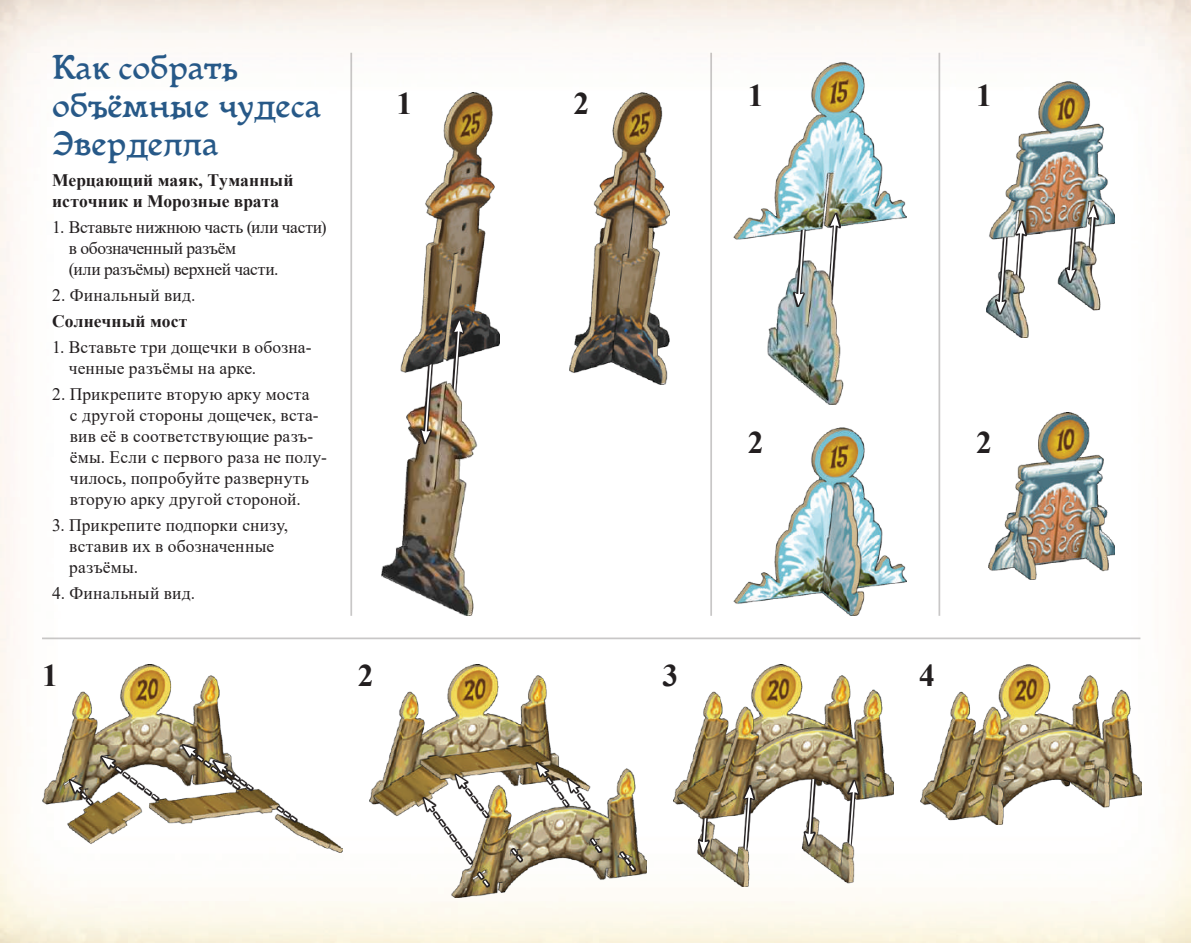
<style>
.page{position:relative;width:1191px;height:943px;background:#fff}
.page>*{position:absolute;margin:0;border:0;box-sizing:border-box;transform-origin:0 0}
.t1{font:31.5px/37.8px "Mikadan";color:#275988}
.t2{font:700 31.5px "Times New Roman";color:#231f20}
.t3{font:17.5px/21px "Times New Roman";letter-spacing:.005em;color:#231f20}
.t4{font:17.5px/21px "Times New Roman";letter-spacing:-.015em;color:#231f20}
.t5{font:700 17.5px/21px "Times New Roman";letter-spacing:.005em;color:#231f20}
</style>
<div class="page">
<img style="left:0;top:0;width:1191px;height:943px">
<img style="left:381px;top:93px;width:119px;height:523px">
<img style="left:369px;top:664px;width:277px;height:233px">
<img style="left:673px;top:664px;width:220px;height:222px">
<img style="left:921px;top:664px;width:220px;height:160px">
<img style="left:42px;top:664px;width:300px;height:188px">
<img style="left:734px;top:427px;width:173px;height:189px">
<img style="left:986px;top:82px;width:128px;height:159px">
<svg style="left:451px;top:319px;width:14px;height:87px"></svg>
<svg style="left:452px;top:320px;width:11px;height:86px"></svg>
<img style="left:734px;top:63px;width:173px;height:153px">
<svg style="left:827px;top:213px;width:14px;height:3px"></svg>
<svg style="left:828px;top:214px;width:11px;height:2px"></svg>
<svg style="left:1013px;top:220px;width:14px;height:21px"></svg>
<svg style="left:1014px;top:222px;width:11px;height:19px"></svg>
<svg style="left:1085px;top:204px;width:13px;height:37px"></svg>
<svg style="left:1085px;top:206px;width:12px;height:35px"></svg>
<img style="left:734px;top:216px;width:173px;height:188px">
<img style="left:989px;top:413px;width:125px;height:166px">
<img style="left:569px;top:93px;width:100px;height:291px">
<hr style="left:42px;top:637px;width:1098px;height:2px;background:#231f20">
<hr style="left:350px;top:53px;width:2px;height:563px;background:#231f20">
<hr style="left:710px;top:53px;width:2px;height:563px;background:#231f20">
<hr style="left:938px;top:53px;width:2px;height:563px;background:#231f20">
<svg style="left:420px;top:363px;width:13px;height:81px"></svg>
<svg style="left:421px;top:363px;width:12px;height:79px"></svg>
<svg style="left:793px;top:229px;width:13px;height:78px"></svg>
<svg style="left:794px;top:229px;width:12px;height:76px"></svg>
<svg style="left:698px;top:817px;width:13px;height:37px"></svg>
<svg style="left:699px;top:817px;width:12px;height:36px"></svg>
<svg style="left:803px;top:778px;width:14px;height:68px"></svg>
<svg style="left:805px;top:778px;width:11px;height:67px"></svg>
<svg style="left:741px;top:785px;width:14px;height:66px"></svg>
<svg style="left:742px;top:786px;width:11px;height:65px"></svg>
<svg style="left:846px;top:779px;width:13px;height:66px"></svg>
<svg style="left:846px;top:781px;width:12px;height:64px"></svg>
<img style="left:986px;top:241px;width:128px;height:97px">
<svg style="left:994px;top:237px;width:14px;height:78px"></svg>
<svg style="left:996px;top:237px;width:11px;height:76px"></svg>
<svg style="left:1064px;top:228px;width:14px;height:55px"></svg>
<svg style="left:1066px;top:228px;width:11px;height:53px"></svg>
<svg style="left:69px;top:778px;width:25px;height:27px"></svg>
<svg style="left:70px;top:780px;width:24px;height:25px"></svg>
<svg style="left:476px;top:871px;width:14px;height:16px"></svg>
<svg style="left:100px;top:755px;width:59px;height:46px"></svg>
<svg style="left:102px;top:757px;width:58px;height:44px"></svg>
<svg style="left:510px;top:847px;width:13px;height:15px"></svg>
<svg style="left:181px;top:744px;width:59px;height:45px"></svg>
<svg style="left:589px;top:837px;width:13px;height:16px"></svg>
<svg style="left:276px;top:805px;width:22px;height:17px"></svg>
<svg style="left:183px;top:745px;width:71px;height:46px"></svg>
<svg style="left:619px;top:850px;width:17px;height:22px"></svg>
<svg style="left:422px;top:796px;width:2px;height:68px"></svg>
<svg style="left:454px;top:773px;width:35px;height:1px"></svg>
<svg style="left:424px;top:774px;width:65px;height:91px"></svg>
<svg style="left:535px;top:761px;width:34px;height:46px"></svg>
<svg style="left:537px;top:763px;width:53px;height:46px"></svg>
<h1 class="t1" style="left:52px;top:50px;width:270px">Как собрать объëмные чудеса<br>Эверделла</h1>
<p class="t5" style="left:52px;top:169px;width:243px">Мерцающий маяк, Туманный источник и Морозные врата</p>
<p class="t4" style="left:69px;top:216px;width:259px;text-indent:-17px">1. Вставьте нижнюю часть (или части) в обозначенный разъём<br>(или разъёмы) верхней части.</p>
<p class="t3" style="left:52px;top:284px;width:145px">2. Финальный вид.</p>
<p class="t5" style="left:52px;top:310px;width:137px">Солнечный мост</p>
<p class="t3" style="left:69px;top:336px;width:244px;text-indent:-17px">1. Вставьте три дощечки в обозна&shy;ченные разъёмы на арке.</p>
<p class="t3" style="left:70px;top:383px;width:258px;text-indent:-18px">2. Прикрепите вторую арку моста<br>с другой стороны дощечек, вста&shy;вив её в соответствующие разъ&shy;ёмы. Если с первого раза не полу&shy;чилось, попробуйте развернуть вторую арку другой стороной.</p>
<p class="t3" style="left:69px;top:514px;width:220px;text-indent:-17px">3. Прикрепите подпорки снизу, вставив их в обозначенные разъёмы.</p>
<p class="t3" style="left:52px;top:582px;width:144px">4. Финальный вид.</p>
<h1 class="t2" style="left:396px;top:81px;width:17px">1</h1>
<h1 class="t2" style="left:573px;top:81px;width:17px">2</h1>
<h1 class="t2" style="left:747px;top:73px;width:17px">1</h1>
<h1 class="t2" style="left:976px;top:73px;width:17px">1</h1>
<h1 class="t2" style="left:747px;top:420px;width:17px">2</h1>
<h1 class="t2" style="left:976px;top:420px;width:17px">2</h1>
<h1 class="t2" style="left:42px;top:652px;width:17px">1</h1>
<h1 class="t2" style="left:358px;top:652px;width:17px">2</h1>
<h1 class="t2" style="left:662px;top:652px;width:17px">3</h1>
<h1 class="t2" style="left:919px;top:652px;width:17px">4</h1>
</div>
